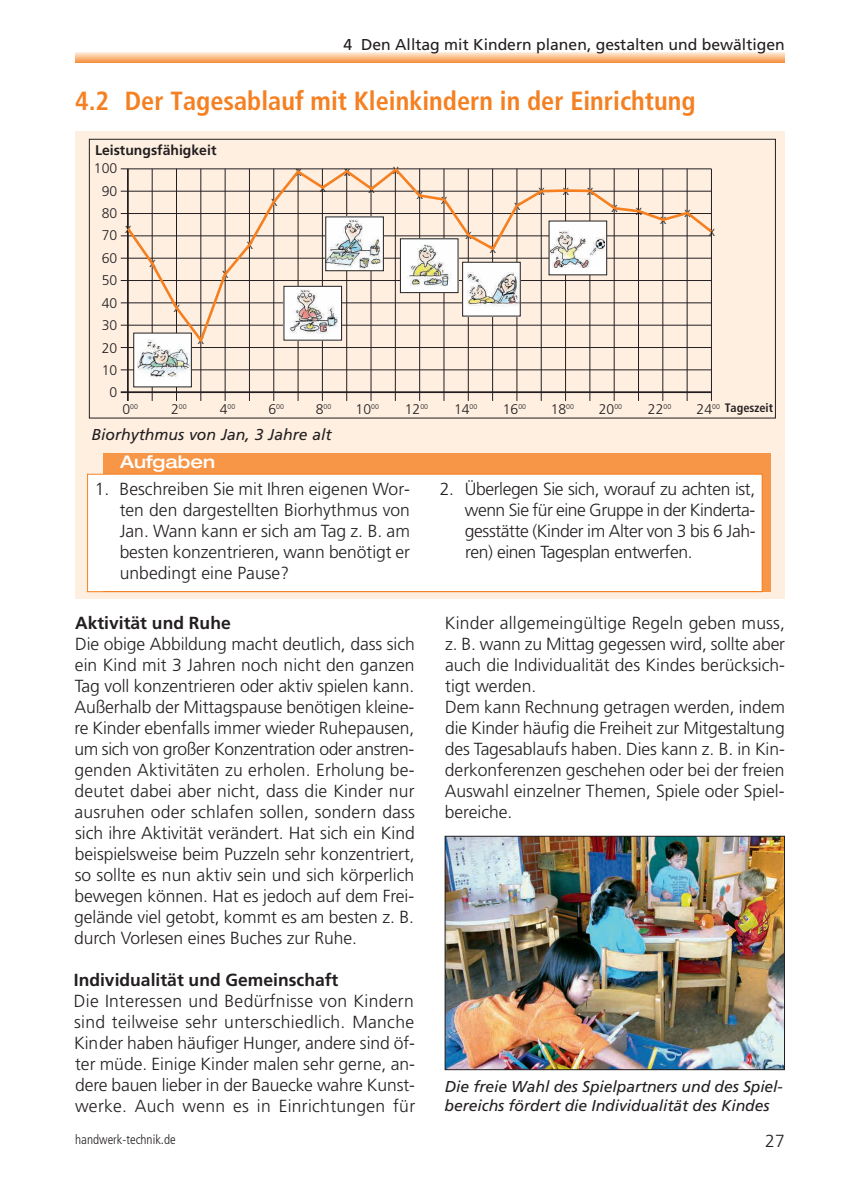
<style>
.page{position:relative;width:845px;height:1191px;background:#fff}
.page>*{position:absolute;margin:0;border:0;box-sizing:border-box;transform-origin:0 0}
.t1{font:700 condensed 26.25px "Frutiger";color:#f58021}
.t2{font:300 17.5px/21px "Frutiger";letter-spacing:-.005em;color:#231f20;text-align:justify}
.t3{font:700 17.5px "Frutiger";color:#231f20}
.t4{font:500 expanded 17.5px "Helvetica Neue";color:#fff}
.t5{font:italic 15.75px/18.9px "Frutiger";letter-spacing:-.005em;color:#231f20}
.t6{font:15.75px "Frutiger";color:#231f20}
.t7{font:300 14px/22.4px "Frutiger";color:#231f20;text-align:right}
.t8{font:700 14px "Frutiger";color:#231f20}
.t9{font:300 condensed 13.12px "Frutiger";color:#231f20}
.t10{font:700 condensed 12.25px "Frutiger";color:#231f20}
.t11{font:300 7px "Frutiger";color:#231f20}
.s1{font-size:14px}
</style>
<div class="page">
<div style="left:75px;top:131px;width:709px;height:468px;background:#feefe1"></div>
<div style="left:89px;top:139px;width:686px;height:279px;border:1px solid #231f20"></div>
<div style="left:103px;top:453px;width:667px;height:139px;background:#f79647"></div>
<div style="left:88px;top:474px;width:674px;height:117px;background:#fff"></div>
<div style="left:87px;top:474px;width:675px;height:118px;border:1px solid #f58021"></div>
<img style="left:447px;top:838px;width:335px;height:229px">
<div style="left:445px;top:836px;width:339px;height:233px;border:1px solid #231f20"></div>
<svg style="left:75px;top:52px;width:709px;height:10px;background:#fbc293"></svg>
<hr style="left:121px;top:168px;width:590px;height:1px;background:#231f20">
<hr style="left:121px;top:191px;width:590px;height:1px;background:#231f20">
<hr style="left:121px;top:213px;width:590px;height:1px;background:#231f20">
<hr style="left:121px;top:235px;width:590px;height:1px;background:#231f20">
<hr style="left:121px;top:258px;width:590px;height:1px;background:#231f20">
<hr style="left:121px;top:280px;width:590px;height:1px;background:#231f20">
<hr style="left:121px;top:302px;width:590px;height:1px;background:#231f20">
<hr style="left:121px;top:325px;width:590px;height:1px;background:#231f20">
<hr style="left:121px;top:347px;width:590px;height:1px;background:#231f20">
<hr style="left:121px;top:369px;width:590px;height:1px;background:#231f20">
<hr style="left:121px;top:391px;width:590px;height:2px;background:#231f20">
<hr style="left:127px;top:169px;width:2px;height:232px;background:#231f20">
<hr style="left:152px;top:169px;width:1px;height:232px;background:#231f20">
<hr style="left:176px;top:169px;width:1px;height:232px;background:#231f20">
<hr style="left:200px;top:169px;width:1px;height:232px;background:#231f20">
<hr style="left:225px;top:169px;width:1px;height:232px;background:#231f20">
<hr style="left:249px;top:169px;width:1px;height:232px;background:#231f20">
<hr style="left:273px;top:169px;width:1px;height:232px;background:#231f20">
<hr style="left:298px;top:169px;width:1px;height:232px;background:#231f20">
<hr style="left:322px;top:169px;width:1px;height:232px;background:#231f20">
<hr style="left:346px;top:169px;width:1px;height:232px;background:#231f20">
<hr style="left:371px;top:169px;width:1px;height:232px;background:#231f20">
<hr style="left:395px;top:169px;width:1px;height:232px;background:#231f20">
<hr style="left:419px;top:169px;width:1px;height:232px;background:#231f20">
<hr style="left:444px;top:169px;width:1px;height:232px;background:#231f20">
<hr style="left:468px;top:169px;width:1px;height:232px;background:#231f20">
<hr style="left:492px;top:169px;width:1px;height:232px;background:#231f20">
<hr style="left:516px;top:169px;width:1px;height:232px;background:#231f20">
<hr style="left:541px;top:169px;width:1px;height:232px;background:#231f20">
<hr style="left:565px;top:169px;width:1px;height:232px;background:#231f20">
<hr style="left:589px;top:169px;width:1px;height:232px;background:#231f20">
<hr style="left:614px;top:169px;width:1px;height:232px;background:#231f20">
<hr style="left:638px;top:169px;width:1px;height:232px;background:#231f20">
<hr style="left:662px;top:169px;width:1px;height:232px;background:#231f20">
<hr style="left:687px;top:169px;width:1px;height:232px;background:#231f20">
<hr style="left:711px;top:169px;width:1px;height:232px;background:#231f20">
<svg style="left:124px;top:168px;width:588px;height:178px"></svg>
<img style="left:327px;top:219px;width:55px;height:50px">
<div style="left:325px;top:217px;width:59px;height:54px;border:1px solid #231f20"></div>
<img style="left:286px;top:288px;width:54px;height:50px">
<div style="left:284px;top:286px;width:58px;height:54px;border:1px solid #231f20"></div>
<div style="left:462px;top:262px;width:58px;height:54px;background:#fff"></div>
<img style="left:467px;top:272px;width:51px;height:34px">
<div style="left:462px;top:262px;width:58px;height:54px;border:1px solid #231f20"></div>
<img style="left:402px;top:240px;width:54px;height:51px">
<div style="left:400px;top:238px;width:58px;height:55px;border:1px solid #231f20"></div>
<div style="left:549px;top:221px;width:57px;height:54px;background:#fff"></div>
<img style="left:551px;top:230px;width:53px;height:37px">
<div style="left:134px;top:333px;width:57px;height:54px;background:#fff"></div>
<img style="left:137px;top:339px;width:53px;height:38px">
<div style="left:133px;top:333px;width:59px;height:54px;border:1px solid #231f20"></div>
<p class="t6" style="left:343px;top:39px;width:443px">4 Den Alltag mit Kindern planen, gestalten und bewältigen</p>
<h1 class="t1" style="left:75px;top:90px;width:622px">4.2 Der Tagesablauf mit Kleinkindern in der Einrichtung</h1>
<p class="t8" style="left:95px;top:145px;width:123px">Leistungsfähigkeit</p>
<p class="t7" style="left:94px;top:158px;width:25px">100<br>90<br>80<br>70<br>60<br>50<br>40<br>30<br>20<br>10<br>0</p>
<p class="t7" style="left:125px;top:217px;width:8px">x</p>
<p class="t7" style="left:149px;top:252px;width:8px">x</p>
<p class="t7" style="left:174px;top:297px;width:8px">x</p>
<p class="t7" style="left:198px;top:329px;width:8px">x</p>
<p class="t7" style="left:222px;top:263px;width:8px">x</p>
<p class="t7" style="left:247px;top:234px;width:8px">x</p>
<p class="t7" style="left:271px;top:191px;width:8px">x</p>
<p class="t11" style="left:122px;top:404px;width:17px"><span class="s1">0</span>00</p>
<p class="t11" style="left:171px;top:404px;width:17px"><span class="s1">2</span>00</p>
<p class="t11" style="left:220px;top:404px;width:17px"><span class="s1">4</span>00</p>
<p class="t11" style="left:268px;top:404px;width:17px"><span class="s1">6</span>00</p>
<p class="t7" style="left:295px;top:161px;width:8px">x</p>
<p class="t7" style="left:320px;top:176px;width:8px">x</p>
<p class="t7" style="left:344px;top:161px;width:8px">x</p>
<p class="t7" style="left:368px;top:178px;width:8px">x</p>
<p class="t7" style="left:393px;top:159px;width:8px">x</p>
<p class="t7" style="left:417px;top:184px;width:8px">x</p>
<p class="t7" style="left:441px;top:189px;width:8px">x</p>
<p class="t7" style="left:465px;top:224px;width:8px">x</p>
<p class="t7" style="left:490px;top:237px;width:8px">x</p>
<p class="t7" style="left:514px;top:195px;width:8px">x</p>
<p class="t7" style="left:538px;top:180px;width:8px">x</p>
<p class="t7" style="left:563px;top:180px;width:8px">x</p>
<p class="t7" style="left:587px;top:180px;width:8px">x</p>
<p class="t7" style="left:611px;top:197px;width:8px">x</p>
<p class="t7" style="left:636px;top:200px;width:8px">x</p>
<p class="t7" style="left:660px;top:209px;width:8px">x</p>
<p class="t7" style="left:684px;top:202px;width:8px">x</p>
<p class="t7" style="left:709px;top:221px;width:8px">x</p>
<p class="t10" style="left:724px;top:403px;width:50px">Tageszeit</p>
<p class="t11" style="left:316px;top:404px;width:17px"><span class="s1">8</span>00</p>
<p class="t7" style="left:355px;top:399px;width:25px">10<sup>00</sup></p>
<p class="t7" style="left:405px;top:399px;width:25px">12<sup>00</sup></p>
<p class="t7" style="left:454px;top:399px;width:25px">14<sup>00</sup></p>
<p class="t7" style="left:503px;top:399px;width:25px">16<sup>00</sup></p>
<p class="t7" style="left:551px;top:399px;width:25px">18<sup>00</sup></p>
<p class="t7" style="left:599px;top:399px;width:25px">20<sup>00</sup></p>
<p class="t7" style="left:648px;top:399px;width:25px">22<sup>00</sup></p>
<p class="t7" style="left:696px;top:399px;width:25px">24<sup>00</sup></p>
<p class="t5" style="left:91px;top:426px;width:242px">Biorhythmus von Jan, 3 Jahre alt</p>
<p class="t4" style="left:120px;top:456px;width:96px">Aufgaben</p>
<p class="t2" style="left:120px;top:479px;width:292px;text-indent:-25px">1. Beschreiben Sie mit Ihren eigenen Wor&shy;ten den dargestellten Biorhythmus von Jan. Wann kann er sich am Tag z. B. am besten konzentrieren, wann benötigt er unbedingt eine Pause?</p>
<p class="t2" style="left:465px;top:479px;width:292px;text-indent:-25px">2. Überlegen Sie sich, worauf zu achten ist, wenn Sie für eine Gruppe in der Kinderta&shy;gesstätte (Kinder im Alter von 3 bis 6 Jah&shy;ren) einen Tagesplan entwerfen.</p>
<p class="t3" style="left:75px;top:615px;width:157px">Aktivität und Ruhe</p>
<p class="t2" style="left:74px;top:634px;width:342px">Die obige Abbildung macht deutlich, dass sich ein Kind mit 3 Jahren noch nicht den ganzen Tag voll konzentrieren oder aktiv spielen kann.<br>Außerhalb der Mittagspause benötigen kleine&shy;re Kinder ebenfalls immer wieder Ruhepausen, um sich von großer Konzentration oder anstren&shy;genden Aktivitäten zu erholen. Erholung be&shy;deutet dabei aber nicht, dass die Kinder nur ausruhen oder schlafen sollen, sondern dass sich ihre Aktivität verändert. Hat sich ein Kind beispielsweise beim Puzzeln sehr konzentriert, so sollte es nun aktiv sein und sich körperlich bewegen können. Hat es jedoch auf dem Frei&shy;gelände viel getobt, kommt es am besten z. B. durch Vorlesen eines Buches zur Ruhe.</p>
<p class="t3" style="left:74px;top:972px;width:266px">Individualität und Gemeinschaft</p>
<p class="t2" style="left:74px;top:991px;width:343px">Die Interessen und Bedürfnisse von Kindern sind teilweise sehr unterschiedlich. Manche Kinder haben häufiger Hunger, andere sind öf&shy;ter müde. Einige Kinder malen sehr gerne, an&shy;dere bauen lieber in der Bauecke wahre Kunst&shy;werke. Auch wenn es in Einrichtungen für</p>
<p class="t2" style="left:445px;top:613px;width:342px;text-align:left">Kinder allgemeingültige Regeln geben muss, z. B. wann zu Mittag gegessen wird, sollte aber auch die Individualität des Kindes berücksich&shy;tigt werden.<br>Dem kann Rechnung getragen werden, indem die Kinder häufig die Freiheit zur Mitgestaltung des Tagesablaufs haben. Dies kann z. B. in Kin&shy;derkonferenzen geschehen oder bei der freien Auswahl einzelner Themen, Spiele oder Spiel&shy;bereiche.</p>
<p class="t5" style="left:444px;top:1078px;width:340px">Die freie Wahl des Spielpartners und des Spiel&shy;bereichs fördert die Individualität des Kindes</p>
<p class="t9" style="left:75px;top:1134px;width:102px">handwerk-technik.de</p>
<p class="t2" style="left:765px;top:1131px;width:21px">27</p>
</div>
